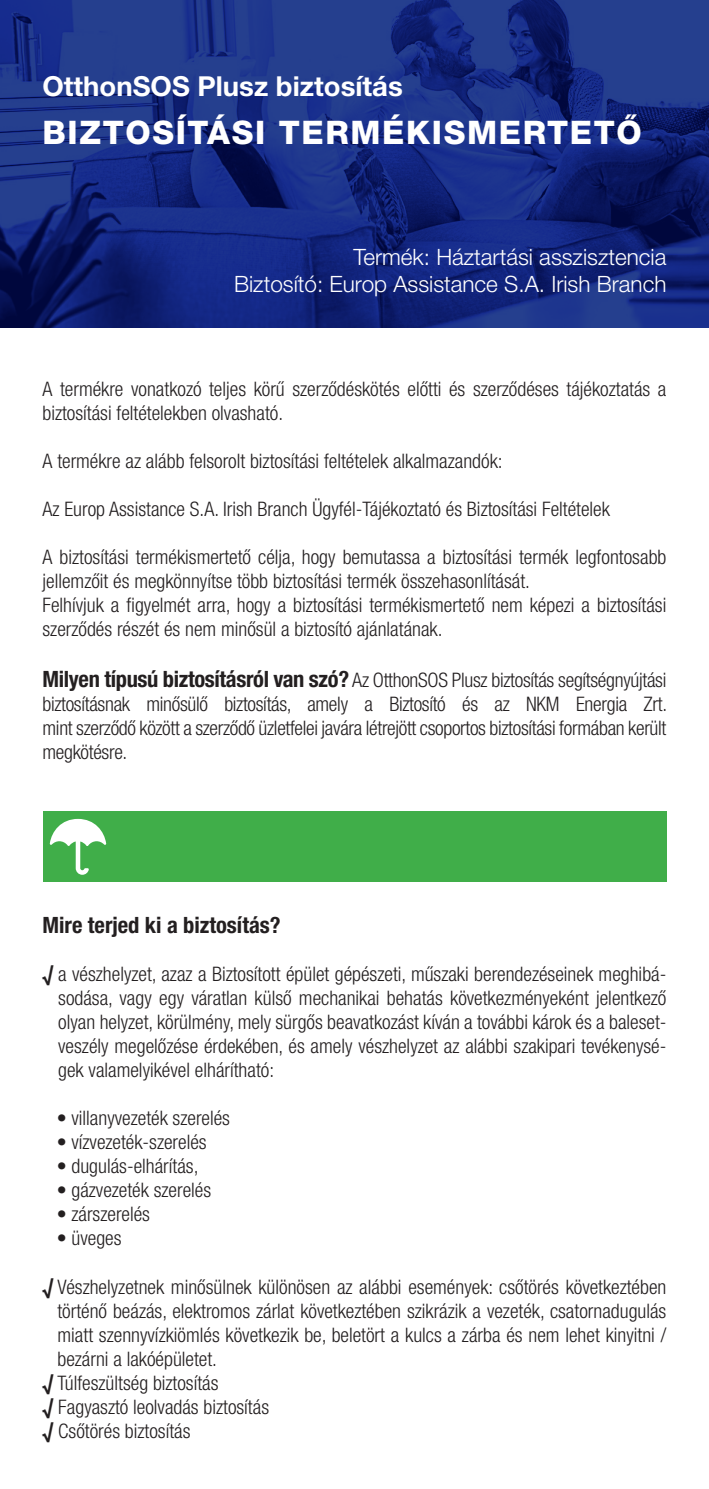
<style>
.page{position:relative;width:709px;height:1489px;background:#fff}
.page>*{position:absolute;margin:0;border:0;box-sizing:border-box;transform-origin:0 0}
.t1{font:800 32.5px "Helvetica Neue LT Pro";letter-spacing:.05em;color:#fff}
.t2{font:700 27.5px "Helvetica Neue LT Pro";color:#fff}
.t3{font:300 22.5px "Helvetica Neue LT Pro";color:#fff}
.t4{font:700 condensed 22.5px "Helvetica Neue LT Pro";color:#231f20}
.t5{font:300 condensed 20px/24px "Helvetica Neue LT Pro";color:#231f20}
.s1{font-weight:700;font-size:22.5px}
.s2{font-weight:700}
</style>
<div class="page">
<div style="left:43px;top:811px;width:623px;height:71px;background:#40ae49"></div>
<svg style="left:50px;top:818px;width:56px;height:56px"></svg>
<svg style="left:0;top:0;width:709px;height:328px;background:#172b7e"></svg>
<p class="t2" style="left:43px;top:69px;width:362px">OtthonSOS Plusz biztosítás</p>
<p class="t1" style="left:43px;top:113px;width:601px">BIZTOSÍTÁSI TERMÉKISMERTETŐ</p>
<p class="t3" style="left:353px;top:243px;width:314px">Termék: Háztartási asszisztencia</p>
<p class="t3" style="left:234px;top:270px;width:434px">Biztosító: Europ Assistance S.A. Irish Branch</p>
<p class="t5" style="left:43px;top:377px;width:625px">A termékre vonatkozó teljes körű szerződéskötés előtti és szerződéses tájékoztatás a biztosítási feltételekben olvasható.</p>
<p class="t5" style="left:43px;top:449px;width:461px">A termékre az alább felsorolt biztosítási feltételek alkalmazandók:</p>
<p class="t5" style="left:43px;top:497px;width:569px">Az Europ Assistance S.A. Irish Branch Ügyfél-Tájékoztató és Biztosítási Feltételek</p>
<p class="t5" style="left:43px;top:545px;width:625px">A biztosítási termékismertető célja, hogy bemutassa a biztosítási termék legfontosabb jellemzőit és megkönnyítse több biztosítási termék összehasonlítását.</p>
<p class="t5" style="left:43px;top:593px;width:625px">Felhívjuk a figyelmét arra, hogy a biztosítási termékismertető nem képezi a biztosítási szerződés részét és nem minősül a biztosító ajánlatának.</p>
<p class="t5" style="left:43px;top:668px;width:626px;text-align:justify"><span class="s1">Milyen típusú biztosításról van szó?</span> Az OtthonSOS Plusz biztosítás segítségnyújtási biztosításnak minősülő biztosítás, amely a Biztosító és az NKM Energia Zrt. mint szerződő között a szerződő üzletfelei javára létrejött csoportos biztosítási formában került megkötésre.</p>
<p class="t4" style="left:43px;top:911px;width:240px">Mire terjed ki a biztosítás?</p>
<p class="t5" style="left:58px;top:962px;width:609px;text-align:justify;text-indent:-16px"><span class="s2">√</span> a vészhelyzet, azaz a Biztosított épület gépészeti, műszaki berendezéseinek meghibá&shy;sodása, vagy egy váratlan külső mechanikai behatás következményeként jelentkező olyan helyzet, körülmény, mely sürgős beavatkozást kíván a további károk és a baleset&shy;veszély megelőzése érdekében, és amely vészhelyzet az alábbi szakipari tevékenysé&shy;gek valamelyikével elhárítható:</p>
<p class="t5" style="left:57px;top:1106px;width:175px">• villanyvezeték szerelés</p>
<p class="t5" style="left:57px;top:1130px;width:151px">• vízvezeték-szerelés</p>
<p class="t5" style="left:57px;top:1154px;width:143px">• dugulás-elhárítás,</p>
<p class="t5" style="left:57px;top:1178px;width:156px">• gázvezeték szerelés</p>
<p class="t5" style="left:57px;top:1202px;width:95px">• zárszerelés</p>
<p class="t5" style="left:57px;top:1226px;width:66px">• üveges</p>
<p class="t5" style="left:57px;top:1274px;width:610px;text-align:justify;text-indent:-15px"><span class="s2">√</span> Vészhelyzetnek minősülnek különösen az alábbi események: csőtörés következtében történő beázás, elektromos zárlat következtében szikrázik a vezeték, csatornadugulás miatt szennyvízkiömlés következik be, beletört a kulcs a zárba és nem lehet kinyitni / bezárni a lakóépületet.</p>
<p class="t5" style="left:43px;top:1370px;width:177px"><span class="s2">√</span> Túlfeszültség biztosítás</p>
<p class="t5" style="left:43px;top:1394px;width:228px"><span class="s2">√</span> Fagyasztó leolvadás biztosítás</p>
<p class="t5" style="left:43px;top:1418px;width:149px"><span class="s2">√</span> Csőtörés biztosítás</p>
</div>
